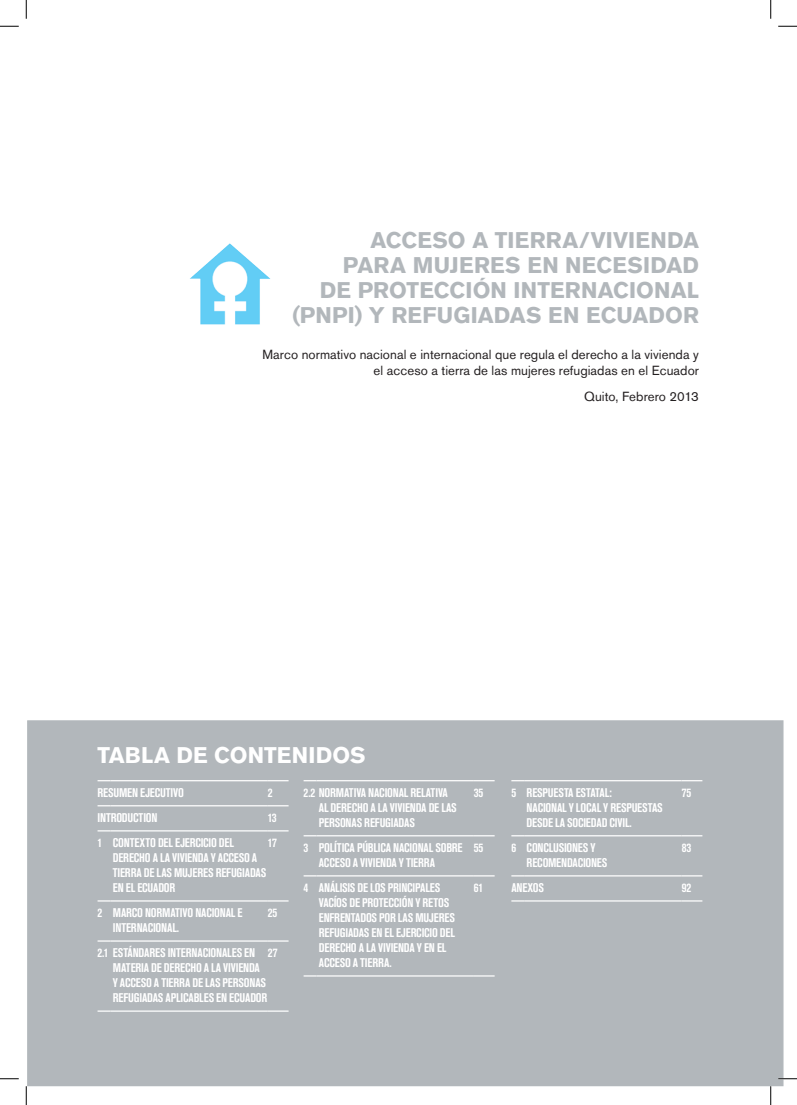
<style>
.page{position:relative;width:797px;height:1105px;background:#fff}
.page>*{position:absolute;margin:0;border:0;box-sizing:border-box;transform-origin:0 0}
.t1{font:700 22.5px/25px "Akzidenz Grotesk BQ";letter-spacing:.005em;color:#b2b7bb;text-align:right}
.t2{font:700 22.5px "Akzidenz Grotesk BQ";letter-spacing:.01em;color:#fff}
.t3{font:13.12px/15.8px "Akzidenz Grotesk BQ";letter-spacing:.005em;color:#231f20;text-align:right}
.t4{font:12.5px/15px "Akzidenz Grotesk BQ Bd Cnd Alt";letter-spacing:-.01em;color:#fff}
</style>
<div class="page">
<img style="left:190px;top:243px;width:81px;height:82px">
<div style="left:27px;top:720px;width:756px;height:366px;background:#b2b7bb;border:1px solid #b2b7bb"></div>
<svg style="left:303px;top:780px;width:13px;height:1px"></svg>
<hr style="left:316px;top:780px;width:158px;height:1px;background:#fff">
<svg style="left:474px;top:780px;width:20px;height:1px"></svg>
<svg style="left:303px;top:835px;width:13px;height:1px"></svg>
<hr style="left:316px;top:835px;width:158px;height:1px;background:#fff">
<svg style="left:474px;top:835px;width:20px;height:1px"></svg>
<svg style="left:303px;top:875px;width:13px;height:1px"></svg>
<hr style="left:316px;top:875px;width:158px;height:1px;background:#fff">
<svg style="left:474px;top:875px;width:20px;height:1px"></svg>
<svg style="left:303px;top:975px;width:13px;height:1px"></svg>
<hr style="left:316px;top:975px;width:158px;height:1px;background:#fff">
<svg style="left:474px;top:975px;width:20px;height:1px"></svg>
<svg style="left:98px;top:780px;width:12px;height:1px"></svg>
<hr style="left:110px;top:780px;width:158px;height:1px;background:#fff">
<svg style="left:268px;top:780px;width:20px;height:1px"></svg>
<svg style="left:98px;top:805px;width:12px;height:1px"></svg>
<hr style="left:110px;top:805px;width:158px;height:1px;background:#fff">
<svg style="left:268px;top:805px;width:20px;height:1px"></svg>
<svg style="left:98px;top:830px;width:12px;height:1px"></svg>
<hr style="left:110px;top:830px;width:158px;height:1px;background:#fff">
<svg style="left:268px;top:830px;width:20px;height:1px"></svg>
<svg style="left:98px;top:900px;width:12px;height:1px"></svg>
<hr style="left:110px;top:900px;width:158px;height:1px;background:#fff">
<svg style="left:268px;top:900px;width:20px;height:1px"></svg>
<svg style="left:98px;top:940px;width:12px;height:2px"></svg>
<hr style="left:110px;top:940px;width:158px;height:2px;background:#fff">
<hr style="left:268px;top:940px;width:20px;height:2px;background:#fff">
<svg style="left:98px;top:1010px;width:12px;height:2px"></svg>
<hr style="left:110px;top:1010px;width:158px;height:2px;background:#fff">
<hr style="left:268px;top:1010px;width:20px;height:2px;background:#fff">
<svg style="left:511px;top:780px;width:13px;height:1px"></svg>
<hr style="left:524px;top:780px;width:157px;height:1px;background:#fff">
<svg style="left:681px;top:780px;width:21px;height:1px"></svg>
<svg style="left:511px;top:835px;width:13px;height:1px"></svg>
<hr style="left:524px;top:835px;width:157px;height:1px;background:#fff">
<svg style="left:681px;top:835px;width:21px;height:1px"></svg>
<svg style="left:511px;top:875px;width:13px;height:1px"></svg>
<hr style="left:524px;top:875px;width:157px;height:1px;background:#fff">
<svg style="left:681px;top:875px;width:21px;height:1px"></svg>
<svg style="left:511px;top:900px;width:13px;height:1px"></svg>
<hr style="left:524px;top:900px;width:157px;height:1px;background:#fff">
<svg style="left:681px;top:900px;width:21px;height:1px"></svg>
<svg style="left:0;top:25px;width:19px;height:2px"></svg>
<svg style="left:778px;top:25px;width:19px;height:2px"></svg>
<svg style="left:0;top:1078px;width:19px;height:1px"></svg>
<svg style="left:778px;top:1078px;width:19px;height:1px"></svg>
<svg style="left:25px;top:0;width:2px;height:19px"></svg>
<svg style="left:25px;top:1086px;width:2px;height:19px"></svg>
<svg style="left:770px;top:0;width:1px;height:19px"></svg>
<svg style="left:770px;top:1086px;width:1px;height:19px"></svg>
<h1 class="t1" style="left:320px;top:227px;width:380px">ACCESO A TIERRA/VIVIENDA<br>PARA MUJERES EN NECESIDAD<br>DE PROTECCIÓN INTERNACIONAL</h1>
<h1 class="t1" style="left:292px;top:302px;width:12px">(PNPI</h1>
<h1 class="t1" style="left:355px;top:302px;width:346px">) Y REFUGIADAS EN ECUADOR</h1>
<p class="t3" style="left:262px;top:346px;width:438px">Marco normativo nacional e internacional que regula el derecho a la vivienda y el acceso a tierra de las mujeres refugiadas en el Ecuador</p>
<p class="t3" style="left:584px;top:389px;width:116px">Quito, Febrero 2013</p>
<h1 class="t2" style="left:98px;top:742px;width:269px">TABLA DE CONTENIDOS</h1>
<p class="t4" style="left:98px;top:785px;width:88px">RESUMEN EJECUTIVO</p>
<p class="t4" style="left:268px;top:785px;width:6px">2</p>
<p class="t4" style="left:98px;top:810px;width:60px">IN TRODUCTION</p>
<p class="t4" style="left:268px;top:810px;width:10px">13</p>
<p class="t4" style="left:113px;top:835px;width:155px;text-indent:-15px">1 CONTEXTO DEL EJERCICIO DEL<br>DERECHO A LA VIVIENDA Y ACCESO A<br>TIERRA DE LAS MUJERES REFUGIADAS<br>EN EL ECUADOR</p>
<p class="t4" style="left:268px;top:835px;width:10px">17</p>
<p class="t4" style="left:113px;top:905px;width:131px;text-indent:-15px">2 MARCO NORMATIVO NACIONAL E<br>INTERNACIONAL.</p>
<p class="t4" style="left:268px;top:905px;width:11px">25</p>
<p class="t4" style="left:113px;top:945px;width:156px;text-indent:-15px">2.1 ESTÁNDARES INTERNACIONALES EN MATERIA DE DERECHO A LA VIVIENDA Y ACCESO A TIERRA DE LAS PERSONAS REFUGIADAS APLICABLES EN ECUADOR</p>
<p class="t4" style="left:268px;top:945px;width:11px">27</p>
<p class="t4" style="left:319px;top:785px;width:139px;text-indent:-15px">2.2 NORMATIVA NACIONAL RELATIVA<br>AL DERECHO A LA VIVIENDA DE LAS<br>PERSONAS REFUGIADAS</p>
<p class="t4" style="left:474px;top:785px;width:11px">35</p>
<p class="t4" style="left:319px;top:840px;width:145px;text-indent:-15px">3 POLÍTICA PÚBLICA NACIONAL SOBRE<br>ACCESO A VIVIENDA Y TIERRA</p>
<p class="t4" style="left:474px;top:840px;width:11px">55</p>
<p class="t4" style="left:319px;top:880px;width:137px;text-indent:-15px">4 AN ÁLISIS DE LOS PRINCIPALES<br>VACÍOS DE PROTECCIÓN Y RETOS<br>ENFRENTADOS POR LAS MUJERES<br>REFUGIADAS EN EL EJERCICIO DEL<br>DERECHO A LA VIVIENDA Y EN EL<br>ACCESO A TIERRA.</p>
<p class="t4" style="left:474px;top:880px;width:11px">61</p>
<p class="t4" style="left:526px;top:785px;width:138px;text-indent:-15px">5 RESPUESTA ESTATAL:<br>NACIONAL Y LOCAL Y RESPUESTAS<br>DESDE LA SOCIEDAD CIVIL.</p>
<p class="t4" style="left:681px;top:785px;width:11px">75</p>
<p class="t4" style="left:526px;top:840px;width:82px;text-indent:-15px">6 CONCLUSIONES Y<br>RECOMENDACIONES</p>
<p class="t4" style="left:681px;top:840px;width:11px">83</p>
<p class="t4" style="left:511px;top:880px;width:34px">AN EXOS</p>
<p class="t4" style="left:681px;top:880px;width:11px">92</p>
</div>
